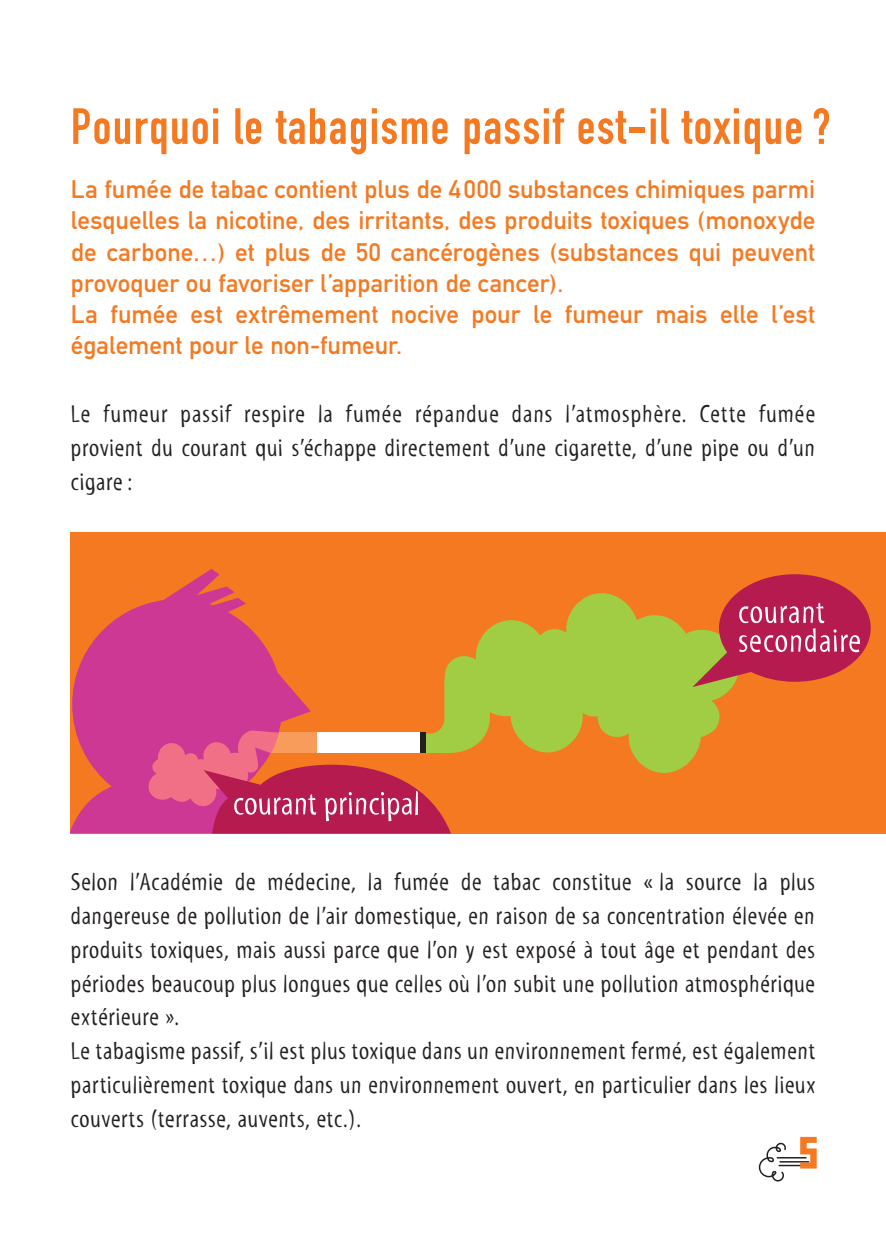
<style>
.page{position:relative;width:886px;height:1241px;background:#fff}
.page>*{position:absolute;margin:0;border:0;box-sizing:border-box;transform-origin:0 0}
.t1{font:75px "Minimum A Noir";color:#f47921}
.t2{font:50px "DIN Engschrift";letter-spacing:.03em;color:#f47921}
.t3{font:25px/33.8px "Myriad Tilt";letter-spacing:.025em;color:#231f20;text-align:justify}
.t4{font:25px/31.2px "DIN Mittelschrift Alternate";letter-spacing:.005em;color:#f47921}
</style>
<div class="page">
<svg style="left:759px;top:1142px;width:50px;height:39px"></svg>
<div style="left:71px;top:531px;width:815px;height:302px;background:#f47921"></div>
<svg style="left:451px;top:593px;width:281px;height:180px;fill:#a0cd44"></svg>
<svg style="left:71px;top:569px;width:195px;height:264px;fill:#ce3895"></svg>
<svg style="left:692px;top:574px;width:179px;height:113px"></svg>
<svg style="left:146px;top:647px;width:305px;height:186px"></svg>
<h2 class="t2" style="left:71px;top:97px;width:761px">Pourquoi le tabagisme passif est-il toxique?</h2>
<p class="t4" style="left:71px;top:173px;width:746px">La fumée de tabac contient plus de 4 000 substances chimiques parmi lesquelles la nicotine, des irritants, des produits toxiques (monoxyde de carbone…) et plus de 50 cancérogènes (substances qui peuvent provoquer ou favoriser l’apparition de cancer).<br>La fumée est extrêmement nocive pour le fumeur mais elle l’est également pour le non-fumeur.</p>
<p class="t3" style="left:71px;top:397px;width:746px">Le fumeur passif respire la fumée répandue dans l’atmosphère. Cette fumée provient du courant qui s’échappe directement d’une cigarette, d’une pipe ou d’un cigare :</p>
<p class="t3" style="left:71px;top:865px;width:746px;text-align:left">Selon l’Académie de médecine, la fumée de tabac constitue « la source la plus dangereuse de pollution de l’air domestique, en raison de sa concentration élevée en produits toxiques, mais aussi parce que l’on y est exposé à tout âge et pendant des périodes beaucoup plus longues que celles où l’on subit une pollution atmosphérique extérieure ».<br>Le tabagisme passif, s’il est plus toxique dans un environnement fermé, est également particulièrement toxique dans un environnement ouvert, en particulier dans les lieux couverts (terrasse, auvents, etc.).</p>
<h1 class="t1" style="left:797px;top:1108px;width:28px">5</h1>
</div>
